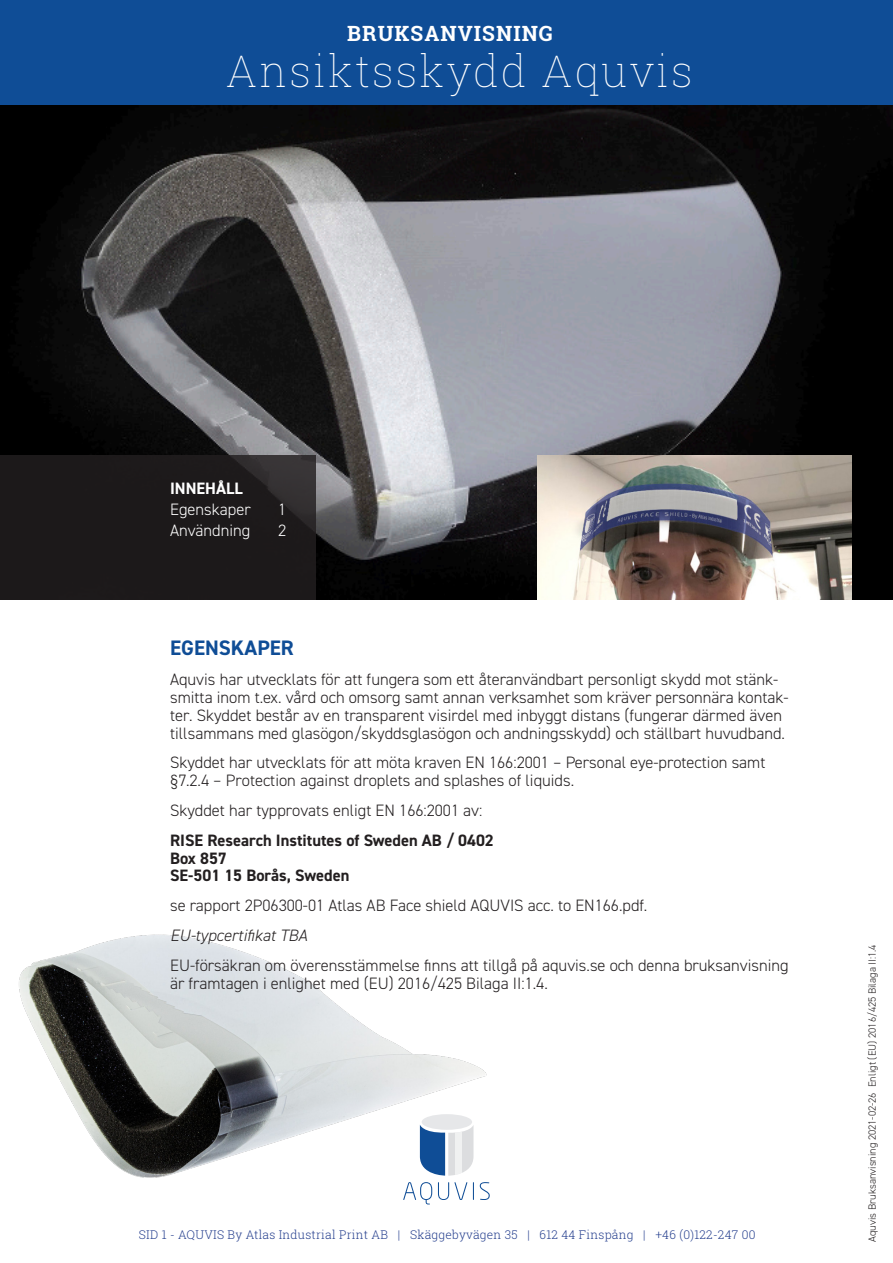
<style>
.page{position:relative;width:893px;height:1263px;background:#fff}
.page>*{position:absolute;margin:0;border:0;box-sizing:border-box;transform-origin:0 0}
.t1{font:100 43.5px "Roboto Slab";letter-spacing:.05em;color:#fff}
.t2{font:700 21px "Roboto Slab";letter-spacing:.05em;color:#fff}
.t3{font:700 21px "DIN2014";color:#0f4d96}
.t4{font:300 16.5px/17.9px "DIN2014";color:#231f20}
.t5{font:700 16.5px/17.9px "DIN2014";color:#231f20}
.t6{font:300 16.5px "DIN2014";color:#fff}
.t7{font:italic 300 16.5px "DIN2014";color:#231f20}
.t8{font:700 16.5px "DIN2014";color:#fff}
.t9{font:300 12px "Roboto Slab";letter-spacing:.02em;color:#253f8e}
.t10{font:300 10.5px "DIN2014";color:#231f20}
</style>
<div class="page">
<img style="left:19px;top:934px;width:471px;height:271px">
<img style="left:0;top:97px;width:893px;height:502px">
<svg style="left:0;top:455px;width:316px;height:144px;background:#1e1a1b"></svg>
<div style="left:1px;top:0;width:892px;height:104px;background:#0f4d96"></div>
<img style="left:538px;top:455px;width:314px;height:144px">
<p class="t2" style="left:347px;top:19px;width:207px">BRUKSANVISNING</p>
<p class="t1" style="left:226px;top:41px;width:468px">Ansiktsskydd Aquvis</p>
<p class="t8" style="left:170px;top:477px;width:74px">INNEHÅLL</p>
<p class="t6" style="left:170px;top:499px;width:82px">Egenskaper</p>
<p class="t6" style="left:278px;top:499px;width:10px">1</p>
<p class="t6" style="left:170px;top:520px;width:82px">Användning</p>
<p class="t6" style="left:278px;top:520px;width:10px">2</p>
<p class="t3" style="left:170px;top:634px;width:125px">EGENSKAPER</p>
<p class="t4" style="left:170px;top:670px;width:620px">Aquvis har utvecklats för att fungera som ett återanvändbart personligt skydd mot stänk&shy;smitta inom t.ex. vård och omsorg samt annan verksamhet som kräver personnära kontak&shy;ter. Skyddet består av en transparent visirdel med inbyggt distans (fungerar därmed även tillsammans med glasögon/skyddsglasögon och andningsskydd) och ställbart huvudband.</p>
<p class="t4" style="left:170px;top:754px;width:597px">Skyddet har utvecklats för att möta kraven EN 166:2001 – Personal eye-protection samt §7.2.4 – Protection against droplets and splashes of liquids.</p>
<p class="t4" style="left:170px;top:801px;width:314px">Skyddet har typprovats enligt EN 166:2001 av:</p>
<p class="t5" style="left:170px;top:831px;width:325px">RISE Research Institutes of Sweden AB / 0402<br>Box 857<br>SE-501 15 Borås, Sweden</p>
<p class="t4" style="left:170px;top:897px;width:479px">se rapport 2P06300-01 Atlas AB Face shield AQUVIS acc. to EN166.pdf.</p>
<p class="t7" style="left:170px;top:925px;width:139px">EU-typcertifikat TBA</p>
<p class="t4" style="left:170px;top:956px;width:620px">EU-försäkran om överensstämmelse finns att tillgå på aquvis.se och denna bruksanvisning är framtagen i enlighet med (EU) 2016/425 Bilaga II:1.4.</p>
<p class="t9" style="left:139px;top:1227px;width:618px">SID 1 - AQUVIS By Atlas Industrial Print AB | Skäggebyvägen 35 | 612 44 Finspång | +46 (0)122-247 00</p>
<p class="t10" style="left:866px;top:1242px;width:299px;rotate:-90deg">Aquvis Bruksanvisning 2021-02-26 Enligt (EU) 2016/425 Bilaga II:1.4</p>
</div>
